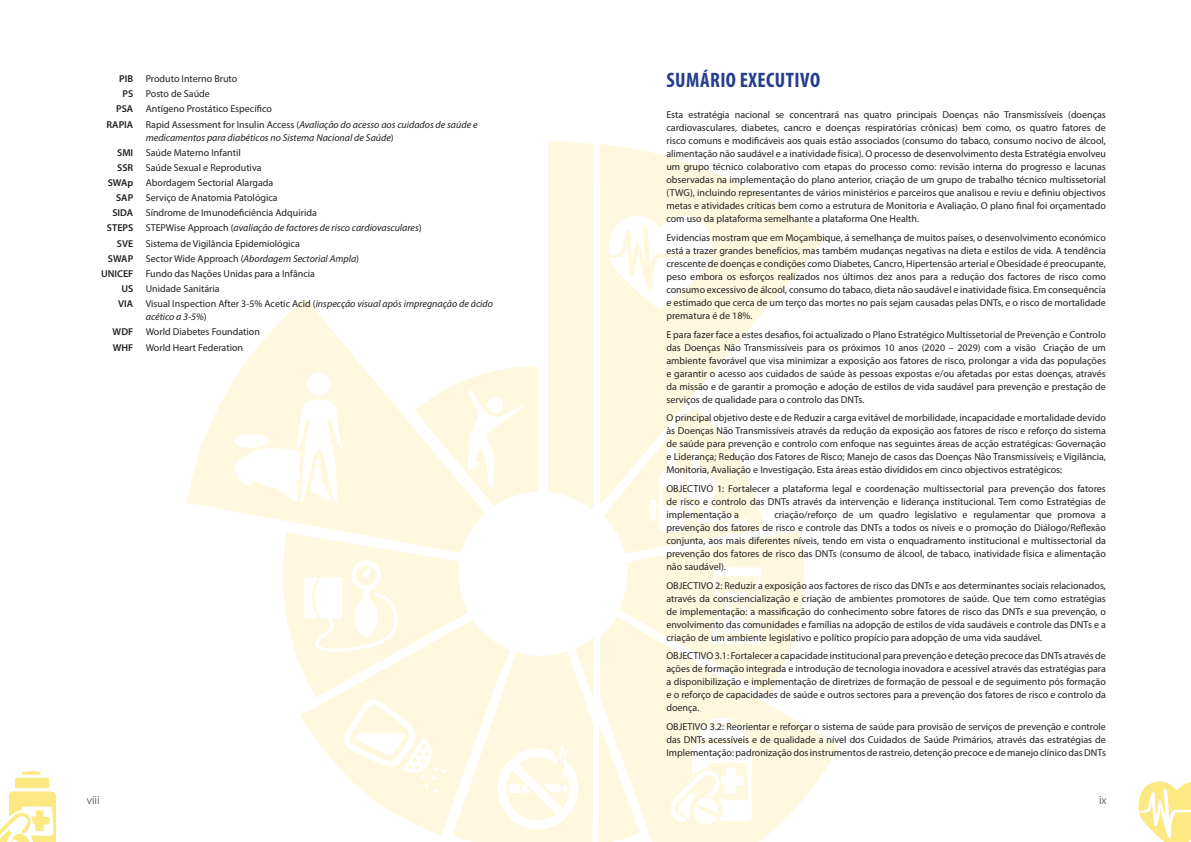
<style>
.page{position:relative;width:1191px;height:842px;background:#fff}
.page>*{position:absolute;margin:0;border:0;box-sizing:border-box;transform-origin:0 0}
.t1{font:700 condensed 21px "Myriad Pro";letter-spacing:.02em;color:#253f8e}
.t2{font:300 12px "Myriad Pro";color:#231f20}
.t3{font:10px/13px "Myriad Pro";color:#231f20;text-align:justify}
.t4{font:italic 10px "Myriad Pro";color:#231f20}
.t5{font:600 10px "Myriad Pro";color:#231f20}
.s1{font-weight:600}
.s2{font-weight:600;font-style:normal}
.s3{font-style:normal}
.s4{font-style:italic}
</style>
<div class="page">
<svg style="left:598px;top:144px;width:241px;height:698px;fill:#fdf8de"></svg>
<svg style="left:186px;top:141px;width:407px;height:701px"></svg>
<svg style="left:497px;top:744px;width:81px;height:85px"></svg>
<svg style="left:342px;top:697px;width:105px;height:96px"></svg>
<svg style="left:304px;top:560px;width:95px;height:92px"></svg>
<div style="left:307px;top:372px;width:24px;height:23px;background:#fff;border-radius:50%"></div>
<svg style="left:232px;top:399px;width:111px;height:104px"></svg>
<svg style="left:467px;top:388px;width:58px;height:100px"></svg>
<div style="left:487px;top:397px;width:16px;height:16px;background:#fff;border-radius:50%"></div>
<svg style="left:608px;top:212px;width:105px;height:97px"></svg>
<svg style="left:649px;top:447px;width:101px;height:85px"></svg>
<svg style="left:713px;top:567px;width:48px;height:77px"></svg>
<svg style="left:670px;top:715px;width:82px;height:113px"></svg>
<svg style="left:0;top:770px;width:56px;height:72px"></svg>
<svg style="left:1138px;top:781px;width:53px;height:61px"></svg>
<p class="t3" style="left:119px;top:72px;width:119px"><span class="s1">PIB</span> Produto Interno Bruto</p>
<p class="t3" style="left:122px;top:87px;width:89px"><span class="s1">PS</span> Posto de Saúde</p>
<p class="t3" style="left:116px;top:102px;width:157px"><span class="s1">PSA</span> Antígeno Prostático Específico</p>
<p class="t4" style="left:107px;top:118px;width:372px"><span class="s2">RAPIA</span> <span class="s3">Rapid Assessment for Insulin Access (</span>Avaliação do acesso aos cuidados de saúde e</p>
<p class="t4" style="left:146px;top:131px;width:249px">medicamentos para diabéticos no Sistema Nacional de Saúde<span class="s3">)</span></p>
<p class="t3" style="left:117px;top:146px;width:125px"><span class="s1">SMI</span> Saúde Materno Infantil</p>
<p class="t3" style="left:117px;top:161px;width:146px"><span class="s1">SSR</span> Saúde Sexual e Reprodutiva</p>
<p class="t5" style="left:108px;top:176px;width:27px">SWAp</p>
<p class="t3" style="left:146px;top:176px;width:129px">Abordagem Sectorial Alargada</p>
<p class="t3" style="left:116px;top:191px;width:163px"><span class="s1">SAP</span> Serviço de Anatomia Patológica</p>
<p class="t3" style="left:112px;top:206px;width:206px"><span class="s1">SIDA</span> Síndrome de Imunodeficiência Adquirida</p>
<p class="t5" style="left:107px;top:222px;width:28px">STEPS</p>
<p class="t4" style="left:146px;top:222px;width:277px"><span class="s3">STEPWise Approach (</span>avaliação de factores de risco cardiovasculares<span class="s3">)</span></p>
<p class="t3" style="left:117px;top:237px;width:184px"><span class="s1">SVE</span> Sistema de Vigilância Epidemiológica</p>
<p class="t4" style="left:108px;top:252px;width:253px"><span class="s2">SWAP</span> <span class="s3">Sector Wide Approach (</span>Abordagem Sectorial Ampla<span class="s3">)</span></p>
<p class="t3" style="left:101px;top:267px;width:215px"><span class="s1">UNICEF</span> Fundo das Nações Unidas para a Infância</p>
<p class="t3" style="left:121px;top:282px;width:100px"><span class="s1">US</span> Unidade Sanitária</p>
<p class="t4" style="left:118px;top:298px;width:376px"><span class="s2">VIA</span> <span class="s3">Visual Inspection After 3-5% Acetic Acid (</span>inspecção visual após impregnação de ácido</p>
<p class="t3" style="left:113px;top:309px;width:149px;line-height:15.1px;text-align:left;text-indent:33px"><span class="s4">acético a 3-5%</span>)<br><span class="s1">WDF</span> World Diabetes Foundation<br><span class="s1">WHF</span> World Heart Federation</p>
<h1 class="t1" style="left:666px;top:66px;width:155px">SUMÁRIO EXECUTIVO</h1>
<p class="t3" style="left:666px;top:108px;width:441px">Esta estratégia nacional se concentrará nas quatro principais Doenças não Transmissíveis (doenças cardiovasculares, diabetes, cancro e doenças respiratórias crônicas) bem como, os quatro fatores de risco comuns e modificáveis aos quais estão associados (consumo do tabaco, consumo nocivo de álcool, alimentação não saudável e a inatividade física). O processo de desenvolvimento desta Estratégia envolveu um grupo técnico colaborativo com etapas do processo como: revisão interna do progresso e lacunas observadas na implementação do plano anterior, criação de um grupo de trabalho técnico multissetorial (TWG), incluindo representantes de vários ministérios e parceiros que analisou e reviu e definiu objectivos metas e atividades críticas bem como a estrutura de Monitoria e Avaliação. O plano final foi orçamentado com uso da plataforma semelhante a plataforma One Health.</p>
<p class="t3" style="left:666px;top:231px;width:441px">Evidencias mostram que em Moçambique, á semelhança de muitos países, o desenvolvimento económico está a trazer grandes benefícios, mas também mudanças negativas na dieta e estilos de vida. A tendência crescente de doenças e condições como Diabetes, Cancro, Hipertensão arterial e Obesidade é preocupante, peso embora os esforços realizados nos últimos dez anos para a redução dos factores de risco como consumo excessivo de álcool, consumo do tabaco, dieta não saudável e inatividade física. Em consequência e estimado que cerca de um terço das mortes no país sejam causadas pelas DNTs, e o risco de mortalidade prematura é de 18%.</p>
<p class="t3" style="left:666px;top:328px;width:441px">E para fazer face a estes desafios, foi actualizado o Plano Estratégico Multissetorial de Prevenção e Controlo das Doenças Não Transmissíveis para os próximos 10 anos (2020 – 2029) com a visão Criação de um ambiente favorável que visa minimizar a exposição aos fatores de risco, prolongar a vida das populações e garantir o acesso aos cuidados de saúde às pessoas expostas e/ou afetadas por estas doenças, através da missão e de garantir a promoção e adoção de estilos de vida saudável para prevenção e prestação de serviços de qualidade para o controlo das DNTs.</p>
<p class="t3" style="left:666px;top:411px;width:441px">O principal objetivo deste e de Reduzir a carga evitável de morbilidade, incapacidade e mortalidade devido às Doenças Não Transmissíveis através da redução da exposição aos fatores de risco e reforço do sistema de saúde para prevenção e controlo com enfoque nas seguintes áreas de acção estratégicas: Governação e Liderança; Redução dos Fatores de Risco; Manejo de casos das Doenças Não Transmissíveis; e Vigilância, Monitoria, Avaliação e Investigação. Esta áreas estão divididos em cinco objectivos estratégicos:</p>
<p class="t3" style="left:666px;top:482px;width:441px">OBJECTIVO 1: Fortalecer a plataforma legal e coordenação multissectorial para prevenção dos fatores de risco e controlo das DNTs através da intervenção e liderança institucional. Tem como Estratégias de implementação a</p>
<p class="t3" style="left:666px;top:508px;width:441px;text-indent:108px">criação/reforço de um quadro legislativo e regulamentar que promova a prevenção dos fatores de risco e controle das DNTs a todos os níveis e o promoção do Diálogo/Reflexão conjunta, aos mais diferentes níveis, tendo em vista o enquadramento institucional e multissectorial da prevenção dos fatores de risco das DNTs (consumo de álcool, de tabaco, inatividade física e alimentação não saudável).</p>
<p class="t3" style="left:666px;top:579px;width:441px">OBJECTIVO 2: Reduzir a exposição aos factores de risco das DNTs e aos determinantes sociais relacionados, através da consciencialização e criação de ambientes promotores de saúde. Que tem como estratégias de implementação: a massificação do conhecimento sobre fatores de risco das DNTs e sua prevenção, o envolvimento das comunidades e famílias na adopção de estilos de vida saudáveis e controle das DNTs e a criação de um ambiente legislativo e político propício para adopção de uma vida saudável.</p>
<p class="t3" style="left:666px;top:649px;width:441px">OBJECTIVO 3.1: Fortalecer a capacidade institucional para prevenção e deteção precoce das DNTs através de ações de formação integrada e introdução de tecnologia inovadora e acessível através das estratégias para a disponibilização e implementação de diretrizes de formação de pessoal e de seguimento pós formação e o reforço de capacidades de saúde e outros sectores para a prevenção dos fatores de risco e controlo da doença.</p>
<p class="t3" style="left:666px;top:720px;width:441px">OBJETIVO 3.2: Reorientar e reforçar o sistema de saúde para provisão de serviços de prevenção e controle das DNTs acessíveis e de qualidade a nível dos Cuidados de Saúde Primários, através das estratégias de Implementação: padronização dos instrumentos de rastreio, detenção precoce e de manejo clínico das DNTs</p>
<p class="t2" style="left:87px;top:793px;width:14px">viii</p>
<p class="t2" style="left:1099px;top:793px;width:9px">ix</p>
</div>
